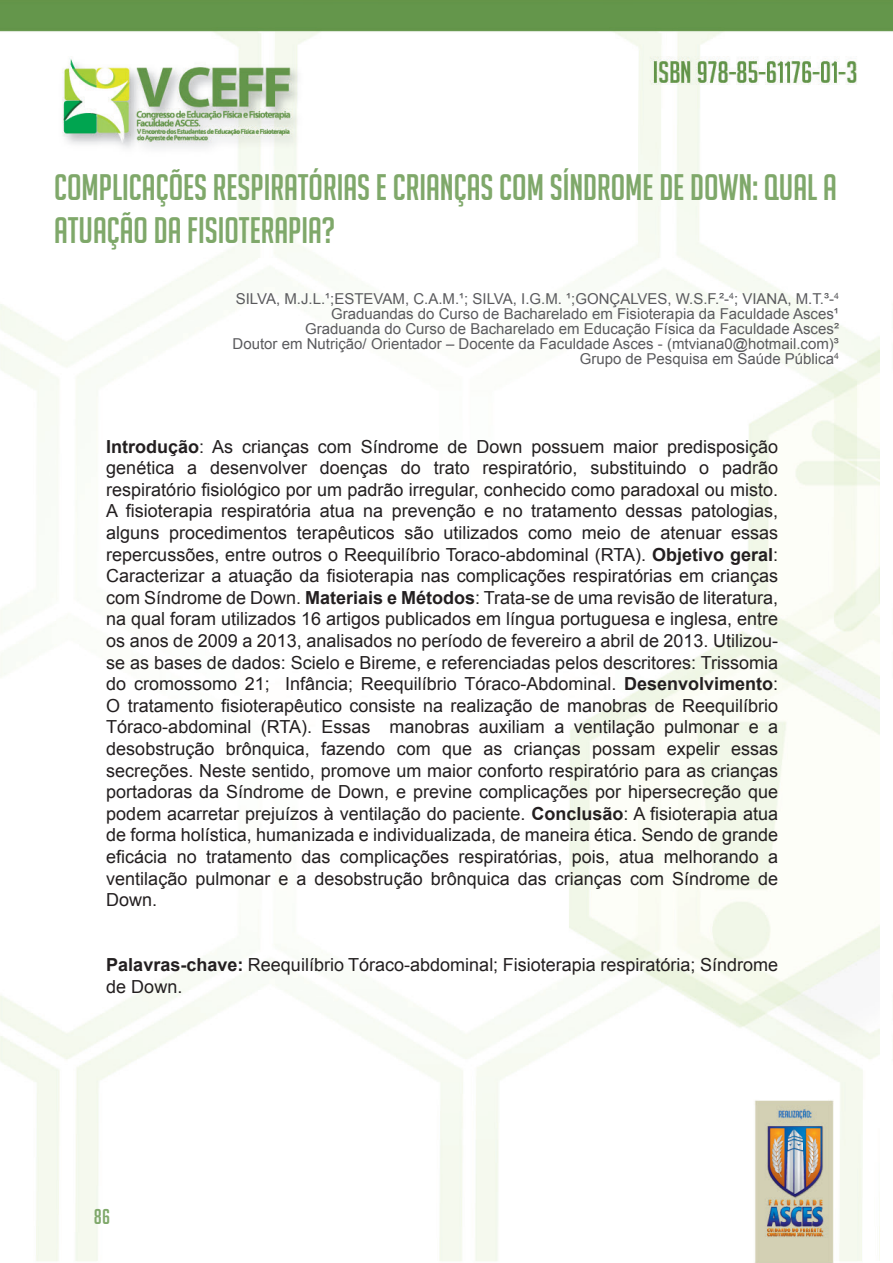
<style>
.page{position:relative;width:893px;height:1263px;background:#fff}
.page>*{position:absolute;margin:0;border:0;box-sizing:border-box;transform-origin:0 0}
.t1{font:36px/43.2px "Big Noodle Titling";color:#7fa86a}
.t2{font:21px "Big Noodle Titling";color:#7fa86a}
.t3{font:18px/21.6px "Arial";color:#231f20;text-align:justify}
.t4{font:15px "Arial";color:#5a5a5d}
.s1{font-weight:700}
</style>
<div class="page">
<img style="left:0;top:0;width:880px;height:1263px">
<img style="left:880px;top:0;width:13px;height:1060px">
<p class="t1" style="left:54px;top:166px;width:784px">COMPLICAÇÕES RESPIRATÓRIAS E CRIANÇAS COM SÍNDROME DE DOWN: QUAL A<br>ATUAÇÃO DA FISIOTERAPIA?</p>
<p class="t4" style="left:236px;top:289px;width:605px">SILVA, M.J.L.¹;ESTEVAM, C.A.M.¹; SILVA, I.G.M. ¹;GONÇALVES, W.S.F.²-<sup>4</sup>; VIANA, M.T.³-<sup>4</sup></p>
<p class="t4" style="left:331px;top:304px;width:509px">Graduandas do Curso de Bacharelado em Fisioterapia da Faculdade Asces¹</p>
<p class="t4" style="left:305px;top:319px;width:535px">Graduanda do Curso de Bacharelado em Educação Física da Faculdade Asces²</p>
<p class="t4" style="left:233px;top:334px;width:608px">Doutor em Nutrição/ Orientador – Docente da Faculdade Asces - (mtviana0@hotmail.com)³</p>
<p class="t4" style="left:580px;top:349px;width:261px">Grupo de Pesquisa em Saúde Pública<sup>4</sup></p>
<p class="t3" style="left:106px;top:436px;width:673px"><span class="s1">Introdução</span>: As crianças com Síndrome de Down possuem maior predisposição genética a desenvolver doenças do trato respiratório, substituindo o padrão respiratório fisiológico por um padrão irregular, conhecido como paradoxal ou misto.<br>A fisioterapia respiratória atua na prevenção e no tratamento dessas patologias, alguns procedimentos terapêuticos são utilizados como meio de atenuar essas repercussões, entre outros o Reequilíbrio Toraco-abdominal (RTA). <span class="s1">Objetivo geral</span>:<br>Caracterizar a atuação da fisioterapia nas complicações respiratórias em crianças com Síndrome de Down. <span class="s1">Materiais e Métodos</span>: Trata-se de uma revisão de literatura, na qual foram utilizados 16 artigos publicados em língua portuguesa e inglesa, entre os anos de 2009 a 2013, analisados no período de fevereiro a abril de 2013. Utilizou&shy;se as bases de dados: Scielo e Bireme, e referenciadas pelos descritores: Trissomia do cromossomo 21; Infância; Reequilíbrio Tóraco-Abdominal. <span class="s1">Desenvolvimento</span>:<br>O tratamento fisioterapêutico consiste na realização de manobras de Reequilíbrio Tóraco-abdominal (RTA). Essas manobras auxiliam a ventilação pulmonar e a desobstrução brônquica, fazendo com que as crianças possam expelir essas secreções. Neste sentido, promove um maior conforto respiratório para as crianças portadoras da Síndrome de Down, e previne complicações por hipersecreção que podem acarretar prejuízos à ventilação do paciente. <span class="s1">Conclusão</span>: A fisioterapia atua de forma holística, humanizada e individualizada, de maneira ética. Sendo de grande eficácia no tratamento das complicações respiratórias, pois, atua melhorando a ventilação pulmonar e a desobstrução brônquica das crianças com Síndrome de Down.</p>
<p class="t3" style="left:106px;top:954px;width:673px"><span class="s1">Palavras-chave:</span> Reequilíbrio Tóraco-abdominal; Fisioterapia respiratória; Síndrome de Down.</p>
<p class="t2" style="left:94px;top:1205px;width:18px">86</p>
</div>
